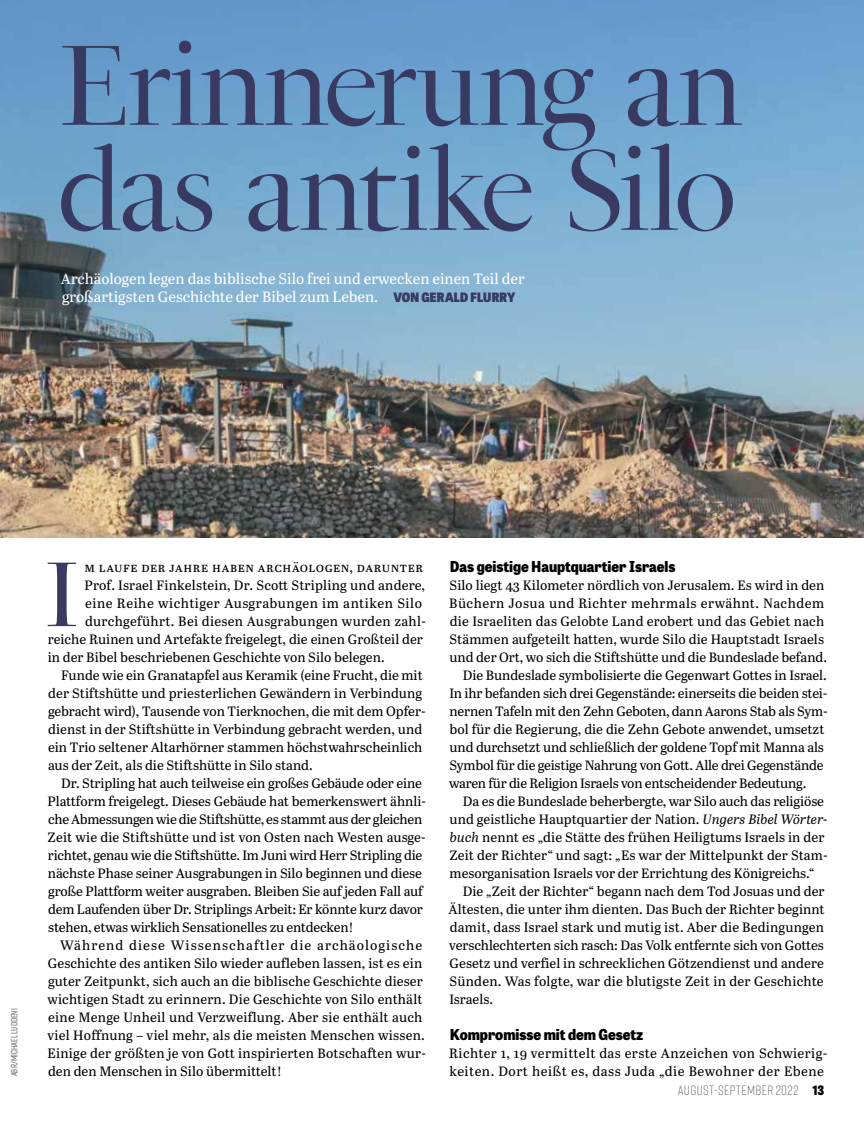
<style>
.page{position:relative;width:864px;height:1136px;background:#fff}
.page>*{position:absolute;margin:0;border:0;box-sizing:border-box;transform-origin:0 0}
.t1{font:112.5px/105px "PS Fournier Std Grand";letter-spacing:-.02em;color:#383a61}
.t2{font:90.6px "PS Fournier Std Grand";color:#383a61}
.t3{font:15px/18px "Abril Text";color:#fff}
.t4{font:800 15px "Tablet Gothic Narrow";color:#000}
.t5{font:13.5px "Abril Text";color:#000}
.t6{font:13.5px "Abril Text";letter-spacing:.035em;color:#000}
.t7{font:300 13.5px "Rift Soft";letter-spacing:.03em;color:#636363}
.t8{font:500 9px "Rift Soft";letter-spacing:.01em;color:#636363}
.s1{font-family:"Tablet Gothic Narrow";font-weight:800;font-size:12.9px;color:#383a61}
.s2{font-style:italic}
.s3{font-family:"Tablet Gothic Narrow";font-weight:800;font-size:12.9px;color:#000}
</style>
<div class="page">
<img style="left:0;top:0;width:863px;height:537px">
<h1 class="t1" style="left:57px;top:32px;width:687px">Erinnerung an das antike Silo</h1>
<p class="t3" style="left:61px;top:269px;width:465px">Archäologen legen das biblische Silo frei und erwecken einen Teil der großartigsten Geschichte der Bibel zum Leben. <span class="s1">VON GERALD FLURRY</span></p>
<p class="t8" style="left:8px;top:1076px;width:69px;rotate:-90deg">ABR/MICHAEL LUDDENI</p>
<h2 class="t2" style="left:44px;top:540px;width:38px">I</h2>
<p class="t6" style="left:84px;top:557px;width:340px">m Laufe der Jahre haben Archäologen, darunter</p>
<p class="t5" style="left:84px;top:575px;width:342px">Prof. Israel Finkelstein, Dr. Scott Stripling und andere,</p>
<p class="t5" style="left:85px;top:593px;width:338px">eine Reihe wichtiger Ausgrabungen im antiken Silo</p>
<p class="t5" style="left:85px;top:611px;width:342px">durchgeführt. Bei diesen Ausgrabungen wurden zahl-</p>
<p class="t5" style="left:48px;top:629px;width:376px">reiche Ruinen und Artefakte freigelegt, die einen Großteil der</p>
<p class="t5" style="left:48px;top:647px;width:338px">in der Bibel beschriebenen Geschichte von Silo belegen.</p>
<p class="t5" style="left:61px;top:665px;width:363px">Funde wie ein Granatapfel aus Keramik (eine Frucht, die mit</p>
<p class="t5" style="left:48px;top:683px;width:375px">der Stiftshütte und priesterlichen Gewändern in Verbindung</p>
<p class="t5" style="left:48px;top:701px;width:379px">gebracht wird), Tausende von Tierknochen, die mit dem Opfer-</p>
<p class="t5" style="left:48px;top:719px;width:375px">dienst in der Stiftshütte in Verbindung gebracht werden, und</p>
<p class="t5" style="left:48px;top:737px;width:376px">ein Trio seltener Altarhörner stammen höchstwahrscheinlich</p>
<p class="t5" style="left:48px;top:755px;width:266px">aus der Zeit, als die Stiftshütte in Silo stand.</p>
<p class="t5" style="left:61px;top:773px;width:362px">Dr. Stripling hat auch teilweise ein großes Gebäude oder eine</p>
<p class="t5" style="left:47px;top:791px;width:380px">Plattform freigelegt. Dieses Gebäude hat bemerkenswert ähnli-</p>
<p class="t5" style="left:48px;top:809px;width:375px">che Abmessungen wie die Stiftshütte, es stammt aus der gleichen</p>
<p class="t5" style="left:48px;top:827px;width:379px">Zeit wie die Stiftshütte und ist von Osten nach Westen ausge-</p>
<p class="t5" style="left:48px;top:845px;width:376px">richtet, genau wie die Stiftshütte. Im Juni wird Herr Stripling die</p>
<p class="t5" style="left:48px;top:863px;width:375px">nächste Phase seiner Ausgrabungen in Silo beginnen und diese</p>
<p class="t5" style="left:48px;top:881px;width:377px">große Plattform weiter ausgraben. Bleiben Sie auf jeden Fall auf</p>
<p class="t5" style="left:48px;top:899px;width:376px">dem Laufenden über Dr. Striplings Arbeit: Er könnte kurz davor</p>
<p class="t5" style="left:48px;top:917px;width:307px">stehen, etwas wirklich Sensationelles zu entdecken!</p>
<p class="t5" style="left:60px;top:935px;width:363px">Während diese Wissenschaftler die archäologische</p>
<p class="t5" style="left:48px;top:953px;width:376px">Geschichte des antiken Silo wieder aufleben lassen, ist es ein</p>
<p class="t5" style="left:48px;top:971px;width:376px">guter Zeitpunkt, sich auch an die biblische Geschichte dieser</p>
<p class="t5" style="left:47px;top:989px;width:376px">wichtigen Stadt zu erinnern. Die Geschichte von Silo enthält</p>
<p class="t5" style="left:48px;top:1007px;width:376px">eine Menge Unheil und Verzweiflung. Aber sie enthält auch</p>
<p class="t5" style="left:47px;top:1025px;width:379px">viel Hoffnung – viel mehr, als die meisten Menschen wissen.</p>
<p class="t5" style="left:48px;top:1043px;width:379px">Einige der größten je von Gott inspirierten Botschaften wur-</p>
<p class="t5" style="left:48px;top:1061px;width:235px">den den Menschen in Silo übermittelt!</p>
<p class="t4" style="left:449px;top:555px;width:227px">Das geistige Hauptquartier Israels</p>
<p class="t5" style="left:449px;top:575px;width:376px">Silo liegt 43 Kilometer nördlich von Jerusalem. Es wird in den</p>
<p class="t5" style="left:449px;top:593px;width:376px">Büchern Josua und Richter mehrmals erwähnt. Nachdem</p>
<p class="t5" style="left:449px;top:611px;width:376px">die Israeliten das Gelobte Land erobert und das Gebiet nach</p>
<p class="t5" style="left:449px;top:629px;width:376px">Stämmen aufgeteilt hatten, wurde Silo die Hauptstadt Israels</p>
<p class="t5" style="left:449px;top:647px;width:379px">und der Ort, wo sich die Stiftshütte und die Bundeslade befand.</p>
<p class="t5" style="left:462px;top:665px;width:365px">Die Bundeslade symbolisierte die Gegenwart Gottes in Israel.</p>
<p class="t5" style="left:449px;top:683px;width:379px">In ihr befanden sich drei Gegenstände: einerseits die beiden stei-</p>
<p class="t5" style="left:449px;top:701px;width:379px">nernen Tafeln mit den Zehn Geboten, dann Aarons Stab als Sym-</p>
<p class="t5" style="left:449px;top:719px;width:376px">bol für die Regierung, die die Zehn Gebote anwendet, umsetzt</p>
<p class="t5" style="left:449px;top:737px;width:375px">und durchsetzt und schließlich der goldene Topf mit Manna als</p>
<p class="t5" style="left:449px;top:755px;width:375px">Symbol für die geistige Nahrung von Gott. Alle drei Gegenstände</p>
<p class="t5" style="left:449px;top:773px;width:358px">waren für die Religion Israels von entscheidender Bedeutung.</p>
<p class="t5" style="left:462px;top:791px;width:362px">Da es die Bundeslade beherbergte, war Silo auch das religiöse</p>
<p class="t5" style="left:449px;top:809px;width:379px">und geistliche Hauptquartier der Nation. <span class="s2">Ungers Bibel Wörter-</span></p>
<p class="t5" style="left:450px;top:827px;width:376px"><span class="s2">buch</span> nennt es „die Stätte des frühen Heiligtums Israels in der</p>
<p class="t5" style="left:449px;top:845px;width:379px">Zeit der Richter“ und sagt: „Es war der Mittelpunkt der Stam-</p>
<p class="t5" style="left:449px;top:863px;width:366px">mesorganisation Israels vor der Errichtung des Königreichs.“</p>
<p class="t5" style="left:462px;top:881px;width:363px">Die „Zeit der Richter“ begann nach dem Tod Josuas und der</p>
<p class="t5" style="left:448px;top:899px;width:377px">Ältesten, die unter ihm dienten. Das Buch der Richter beginnt</p>
<p class="t5" style="left:449px;top:917px;width:375px">damit, dass Israel stark und mutig ist. Aber die Bedingungen</p>
<p class="t5" style="left:449px;top:935px;width:376px">verschlechterten sich rasch: Das Volk entfernte sich von Gottes</p>
<p class="t5" style="left:449px;top:953px;width:375px">Gesetz und verfiel in schrecklichen Götzendienst und andere</p>
<p class="t5" style="left:449px;top:971px;width:375px">Sünden. Was folgte, war die blutigste Zeit in der Geschichte</p>
<p class="t5" style="left:449px;top:989px;width:45px">Israels.</p>
<p class="t4" style="left:449px;top:1023px;width:195px">Kompromisse mit dem Gesetz</p>
<p class="t5" style="left:449px;top:1043px;width:379px">Richter 1, 19 vermittelt das erste Anzeichen von Schwierig-</p>
<p class="t6" style="left:449px;top:1061px;width:376px">keiten. Dort heißt es, dass Juda „die Bewohner der Ebene</p>
<p class="t7" style="left:677px;top:1080px;width:148px">AUGUST-SEPTEMBER 2022 <span class="s3">13</span></p>
</div>
